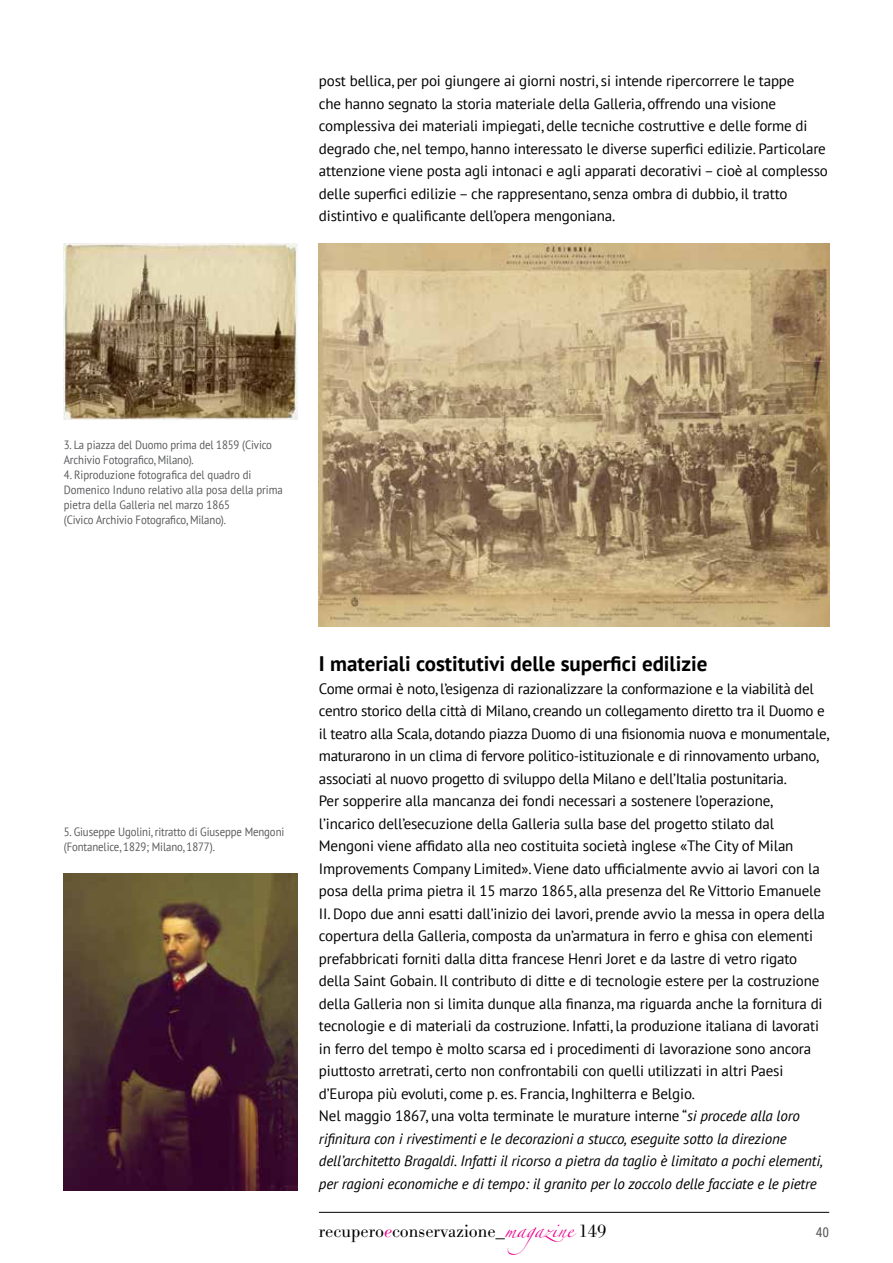
<style>
.page{position:relative;width:893px;height:1263px;background:#fff}
.page>*{position:absolute;margin:0;border:0;box-sizing:border-box;transform-origin:0 0}
.t1{font:700 21px "PT Sans";color:#000}
.t2{font:300 18px "Bodoni BE";color:#000}
.t3{font:15px/22.5px "PT Sans";letter-spacing:-.01em;color:#000}
.t4{font:13.5px "Roboto Condensed";color:#58595b}
.t5{font:12px/15px "PT Sans";letter-spacing:-.01em;color:#58595b;scale:.9 1}
.s1{font-style:italic}
.s2{font-family:"Bodoni BE Light Italic Os F";font-weight:400;color:#ec008c}
.s3{font-family:"Zapfino";font-weight:400;font-size:13.5px;color:#ec008c}
</style>
<div class="page">
<img style="left:64px;top:244px;width:234px;height:175px">
<img style="left:319px;top:244px;width:510px;height:382px">
<img style="left:64px;top:874px;width:234px;height:317px">
<hr style="left:319px;top:1212px;width:510px;height:1px;background:#000">
<p class="t3" style="left:319px;top:69px;width:510px">post bellica, per poi giungere ai giorni nostri, si intende ripercorrere le tappe<br>che hanno segnato la storia materiale della Galleria, offrendo una visione complessiva dei materiali impiegati, delle tecniche costruttive e delle forme di degrado che, nel tempo, hanno interessato le diverse superfici edilizie. Particolare attenzione viene posta agli intonaci e agli apparati decorativi – cioè al complesso delle superfici edilizie – che rappresentano, senza ombra di dubbio, il tratto distintivo e qualificante dell’opera mengoniana.</p>
<p class="t5" style="left:64px;top:437px;width:233px">3. La piazza del Duomo prima del 1859 (Civico<br>Archivio Fotografico, Milano).</p>
<p class="t5" style="left:64px;top:467px;width:245px">4. Riproduzione fotografica del quadro di Domenico Induno relativo alla posa della prima pietra della Galleria nel marzo 1865<br>(Civico Archivio Fotografico, Milano).</p>
<p class="t5" style="left:64px;top:824px;width:247px">5. Giuseppe Ugolini, ritratto di Giuseppe Mengoni (Fontanelice, 1829; Milano, 1877).</p>
<h1 class="t1" style="left:319px;top:650px;width:390px">I materiali costitutivi delle superfici edilizie</h1>
<p class="t3" style="left:319px;top:677px;width:512px">Come ormai è noto, l’esigenza di razionalizzare la conformazione e la viabilità del centro storico della città di Milano, creando un collegamento diretto tra il Duomo e il teatro alla Scala, dotando piazza Duomo di una fisionomia nuova e monumentale, maturarono in un clima di fervore politico-istituzionale e di rinnovamento urbano, associati al nuovo progetto di sviluppo della Milano e dell’Italia postunitaria.<br>Per sopperire alla mancanza dei fondi necessari a sostenere l’operazione, l’incarico dell’esecuzione della Galleria sulla base del progetto stilato dal Mengoni viene affidato alla neo costituita società inglese «The City of Milan Improvements Company Limited». Viene dato ufficialmente avvio ai lavori con la posa della prima pietra il 15 marzo 1865, alla presenza del Re Vittorio Emanuele II. Dopo due anni esatti dall’inizio dei lavori, prende avvio la messa in opera della copertura della Galleria, composta da un’armatura in ferro e ghisa con elementi prefabbricati forniti dalla ditta francese Henri Joret e da lastre di vetro rigato della Saint Gobain. Il contributo di ditte e di tecnologie estere per la costruzione della Galleria non si limita dunque alla finanza, ma riguarda anche la fornitura di tecnologie e di materiali da costruzione. Infatti, la produzione italiana di lavorati in ferro del tempo è molto scarsa ed i procedimenti di lavorazione sono ancora piuttosto arretrati, certo non confrontabili con quelli utilizzati in altri Paesi d’Europa più evoluti, come p. es. Francia, Inghilterra e Belgio.<br>Nel maggio 1867, una volta terminate le murature interne “<span class="s1">si procede alla loro rifinitura con i rivestimenti e le decorazioni a stucco, eseguite sotto la direzione dell’architetto Bragaldi. Infatti il ricorso a pietra da taglio è limitato a pochi elementi, per ragioni economiche e di tempo: il granito per lo zoccolo delle facciate e le pietre</span></p>
<p class="t2" style="left:319px;top:1221px;width:289px">recupero<span class="s2">e</span>conservazione_<span class="s3">MAGAZINE</span> 149</p>
<p class="t4" style="left:816px;top:1223px;width:15px">40</p>
</div>
